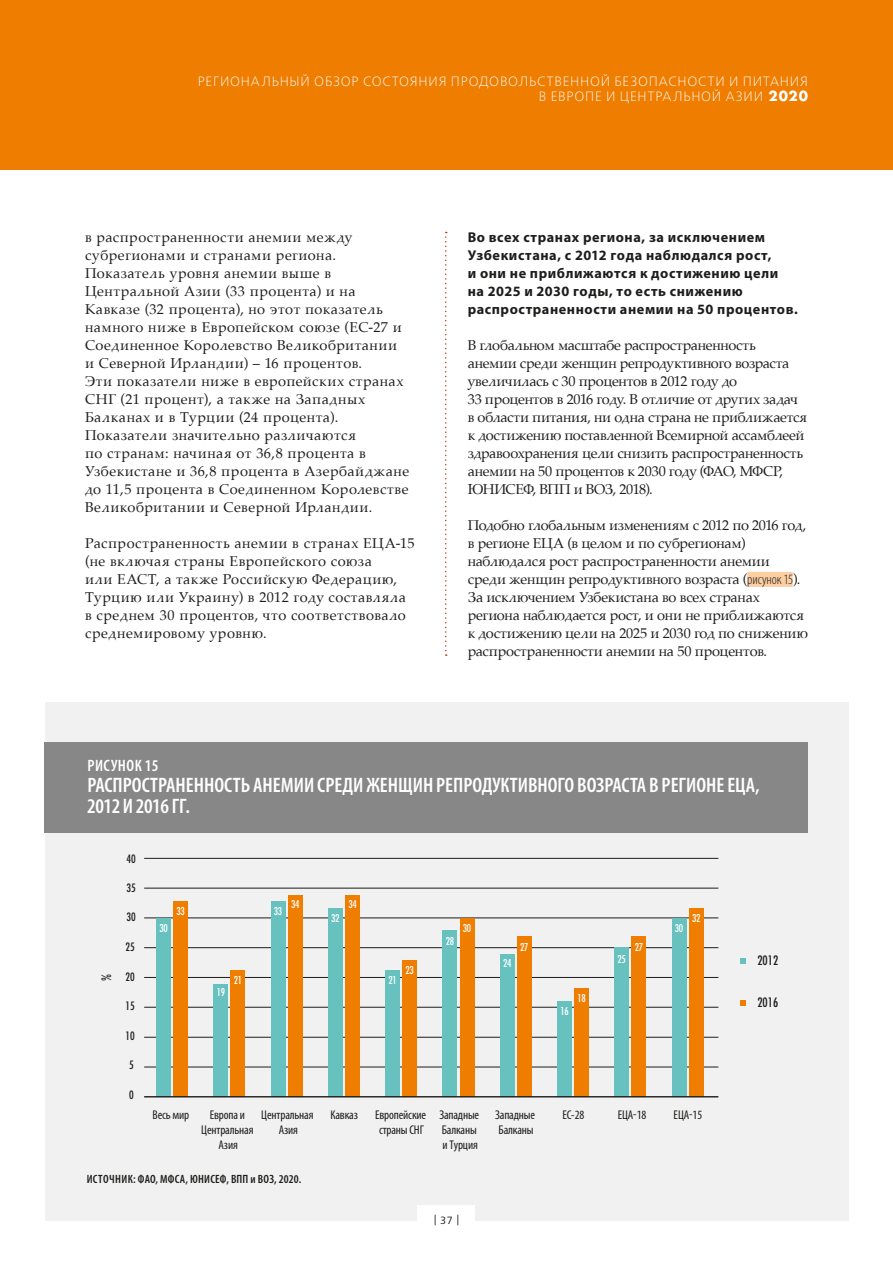
<style>
.page{position:relative;width:893px;height:1263px;background:#fff}
.page>*{position:absolute;margin:0;border:0;box-sizing:border-box;transform-origin:0 0}
.t1{font:600 condensed 21px/21px "Myriad Pro";color:#fff}
.t2{font:600 condensed 16.5px "Myriad Pro";letter-spacing:.03em;color:#fff}
.t3{font:14.25px/18px "Palatino";letter-spacing:.035em;color:#1d1d1b}
.t4{font:14.25px/18px "Palatino";letter-spacing:-.02em;color:#1d1d1b}
.t5{font:14.25px/18px "Palatino";letter-spacing:-.015em;color:#1d1d1b}
.t6{font:700 14.25px/18px "Myriad Pro";letter-spacing:.04em;color:#1d1d1b}
.t7{font:100 13.5px/15px "Frutiger Neue LTCYR";letter-spacing:.055em;color:#fff;text-align:right}
.t8{font:condensed 12.75px/15.1px "Myriad Pro";letter-spacing:-.01em;color:#1d1d1b;text-align:center}
.t9{font:condensed 12.75px "Futura Std";color:#1d1d1b}
.t10{font:600 condensed 12px "Myriad Pro";letter-spacing:.015em;color:#1d1d1b}
.t11{font:condensed 11.25px "Futura Std";color:#1d1d1b}
.t12{font:condensed 10.5px "Futura Std";letter-spacing:-.035em;color:#fff}
.t13{font:10.5px "Frutiger Neue LTCYR";color:#1d1d1b}
.s1{font-family:"Futura Std";font-weight:700}
.s2{font-family:"Myriad Pro";font-weight:300;font-stretch:condensed}
</style>
<div class="page">
<div style="left:0;top:0;width:893px;height:170px;background:#ef7d00"></div>
<svg style="left:445px;top:232px;width:2px;height:424px"></svg>
<div style="left:747px;top:572px;width:46px;height:15px;background:#fccea2"></div>
<div style="left:45px;top:702px;width:803px;height:518px;background:#f1f1f1"></div>
<div style="left:45px;top:742px;width:763px;height:90px;background:#878787"></div>
<hr style="left:144px;top:947px;width:574px;height:1px;background:#1d1d1b">
<hr style="left:144px;top:918px;width:574px;height:1px;background:#1d1d1b">
<hr style="left:144px;top:977px;width:574px;height:1px;background:#1d1d1b">
<hr style="left:144px;top:888px;width:574px;height:1px;background:#1d1d1b">
<hr style="left:144px;top:858px;width:574px;height:1px;background:#1d1d1b">
<hr style="left:144px;top:1007px;width:574px;height:1px;background:#1d1d1b">
<hr style="left:144px;top:1067px;width:574px;height:1px;background:#1d1d1b">
<hr style="left:144px;top:1037px;width:574px;height:1px;background:#1d1d1b">
<svg style="left:740px;top:958px;width:6px;height:6px"></svg>
<svg style="left:740px;top:1000px;width:6px;height:6px"></svg>
<div style="left:156px;top:918px;width:15px;height:179px;background:#66c1bf"></div>
<div style="left:173px;top:901px;width:15px;height:196px;background:#ef7d00"></div>
<div style="left:213px;top:984px;width:15px;height:113px;background:#66c1bf"></div>
<div style="left:231px;top:970px;width:14px;height:127px;background:#ef7d00"></div>
<div style="left:271px;top:901px;width:15px;height:196px;background:#66c1bf"></div>
<div style="left:288px;top:895px;width:15px;height:202px;background:#ef7d00"></div>
<div style="left:328px;top:908px;width:15px;height:189px;background:#66c1bf"></div>
<div style="left:345px;top:895px;width:15px;height:202px;background:#ef7d00"></div>
<div style="left:385px;top:970px;width:15px;height:127px;background:#66c1bf"></div>
<div style="left:402px;top:960px;width:15px;height:137px;background:#ef7d00"></div>
<div style="left:443px;top:930px;width:14px;height:167px;background:#66c1bf"></div>
<div style="left:460px;top:918px;width:14px;height:179px;background:#ef7d00"></div>
<div style="left:500px;top:954px;width:15px;height:143px;background:#66c1bf"></div>
<div style="left:517px;top:936px;width:15px;height:161px;background:#ef7d00"></div>
<div style="left:557px;top:1001px;width:15px;height:96px;background:#66c1bf"></div>
<div style="left:574px;top:988px;width:15px;height:109px;background:#ef7d00"></div>
<div style="left:614px;top:948px;width:15px;height:149px;background:#66c1bf"></div>
<div style="left:631px;top:936px;width:15px;height:161px;background:#ef7d00"></div>
<div style="left:672px;top:918px;width:14px;height:179px;background:#66c1bf"></div>
<div style="left:689px;top:908px;width:15px;height:189px;background:#ef7d00"></div>
<hr style="left:144px;top:1096px;width:574px;height:1px;background:#1d1d1b">
<div style="left:418px;top:1205px;width:57px;height:30px;background:#fff"></div>
<p class="t7" style="left:198px;top:73px;width:612px">РЕГИОНАЛЬНЫЙ ОБЗОР СОСТОЯНИЯ ПРОДОВОЛЬСТВЕННОЙ БЕЗОПАСНОСТИ И ПИТАНИЯ<br>В ЕВРОПЕ И ЦЕНТРАЛЬНОЙ АЗИИ <span class="s1">2020</span></p>
<p class="t3" style="left:85px;top:228px;width:326px">в распространенности анемии между субрегионами и странами региона.<br>Показатель уровня анемии выше в Центральной Азии (33 процента) и на Кавказе (32 процента), но этот показатель намного ниже в Европейском союзе (ЕС-27 и Соединенное Королевство Великобритании и Северной Ирландии) – 16 процентов.<br>Эти показатели ниже в европейских странах СНГ (21 процент), а также на Западных Балканах и в Турции (24 процента).<br>Показатели значительно различаются<br>по странам: начиная от 36,8 процента в Узбекистане и 36,8 процента в Азербайджане до 11,5 процента в Соединенном Королевстве Великобритании и Северной Ирландии.</p>
<p class="t3" style="left:85px;top:534px;width:331px">Распространенность анемии в странах ЕЦА-15 (не включая страны Европейского союза<br>или ЕАСТ, а также Российскую Федерацию, Турцию или Украину) в 2012 году составляла в среднем 30 процентов, что соответствовало среднемировому уровню.</p>
<p class="t6" style="left:468px;top:228px;width:332px">Во всех странах региона, за исключением Узбекистана, с 2012 года наблюдался рост,<br>и они не приближаются к достижению цели на 2025 и 2030 годы, то есть снижению распространенности анемии на 50 процентов.</p>
<p class="t4" style="left:468px;top:336px;width:341px">В глобальном масштабе распространенность анемии среди женщин репродуктивного возраста увеличилась с 30 процентов в 2012 году до<br>33 процентов в 2016 году. В отличие от других задач в области питания, ни одна страна не приближается к достижению поставленной Всемирной ассамблеей здравоохранения цели снизить распространенность анемии на 50 процентов к 2030 году (ФАО, МФСР, ЮНИСЕФ, ВПП и ВОЗ, 2018).</p>
<p class="t5" style="left:468px;top:516px;width:342px">Подобно глобальным изменениям с 2012 по 2016 год, в регионе ЕЦА (в целом и по субрегионам) наблюдался рост распространенности анемии среди женщин репродуктивного возраста (<span class="s2">рисунок15</span>).<br>За исключением Узбекистана во всех странах региона наблюдается рост, и они не приближаются к достижению цели на 2025 и 2030 год по снижению распространенности анемии на 50 процентов.</p>
<p class="t2" style="left:87px;top:757px;width:72px">РИСУНОК 15</p>
<h1 class="t1" style="left:87px;top:775px;width:674px">РАСПРОСТРАНЕННОСТЬ АНЕМИИ СРЕДИ ЖЕНЩИН РЕПРОДУКТИВНОГО ВОЗРАСТА В РЕГИОНЕ ЕЦА,<br>2012 И 2016 ГГ.</h1>
<p class="t11" style="left:126px;top:852px;width:11px">40</p>
<p class="t9" style="left:99px;top:981px;width:9px;rotate:-90deg">%</p>
<p class="t11" style="left:126px;top:881px;width:11px">35</p>
<p class="t11" style="left:126px;top:910px;width:11px">30</p>
<p class="t11" style="left:125px;top:940px;width:11px">25</p>
<p class="t11" style="left:125px;top:970px;width:11px">20</p>
<p class="t11" style="left:125px;top:999px;width:11px">15</p>
<p class="t11" style="left:125px;top:1029px;width:11px">10</p>
<p class="t11" style="left:129px;top:1058px;width:6px">5</p>
<p class="t11" style="left:129px;top:1088px;width:6px">0</p>
<p class="t12" style="left:159px;top:922px;width:10px">30</p>
<p class="t12" style="left:177px;top:905px;width:10px">33</p>
<p class="t12" style="left:217px;top:986px;width:10px">19</p>
<p class="t12" style="left:234px;top:974px;width:10px">21</p>
<p class="t12" style="left:274px;top:905px;width:10px">33</p>
<p class="t12" style="left:291px;top:898px;width:10px">34</p>
<p class="t8" style="left:153px;top:1107px;width:38px">Весь мир</p>
<p class="t8" style="left:201px;top:1107px;width:54px">Европа и<br>Центральная<br>Азия</p>
<p class="t8" style="left:261px;top:1107px;width:54px">Центральная<br>Азия</p>
<p class="t10" style="left:87px;top:1172px;width:216px">ИСТОЧНИК: ФАО, МФСА, ЮНИСЕФ, ВПП и ВОЗ, 2020.</p>
<p class="t12" style="left:331px;top:912px;width:10px">32</p>
<p class="t12" style="left:348px;top:898px;width:10px">34</p>
<p class="t12" style="left:388px;top:974px;width:10px">21</p>
<p class="t12" style="left:406px;top:964px;width:10px">23</p>
<p class="t12" style="left:446px;top:934px;width:10px">28</p>
<p class="t12" style="left:463px;top:922px;width:10px">30</p>
<p class="t12" style="left:503px;top:957px;width:10px">24</p>
<p class="t12" style="left:520px;top:941px;width:10px">27</p>
<p class="t8" style="left:331px;top:1107px;width:29px">Кавказ</p>
<p class="t8" style="left:375px;top:1107px;width:53px">Европейские страны СНГ</p>
<p class="t8" style="left:439px;top:1107px;width:41px;text-align:left">Западные<br>Балканы и Турция</p>
<p class="t8" style="left:495px;top:1107px;width:41px;text-align:left">Западные<br>Балканы</p>
<p class="t13" style="left:434px;top:1213px;width:27px">| 37 |</p>
<p class="t12" style="left:560px;top:1005px;width:10px">16</p>
<p class="t12" style="left:577px;top:992px;width:10px">18</p>
<p class="t8" style="left:562px;top:1107px;width:23px">EC-28</p>
<p class="t12" style="left:618px;top:952px;width:10px">25</p>
<p class="t12" style="left:635px;top:941px;width:10px">27</p>
<p class="t12" style="left:675px;top:922px;width:10px">30</p>
<p class="t12" style="left:692px;top:912px;width:10px">32</p>
<p class="t8" style="left:618px;top:1107px;width:30px">ЕЦА-18</p>
<p class="t8" style="left:674px;top:1107px;width:30px">ЕЦА-15</p>
<p class="t9" style="left:757px;top:953px;width:22px">2012</p>
<p class="t9" style="left:757px;top:995px;width:22px">2016</p>
</div>
